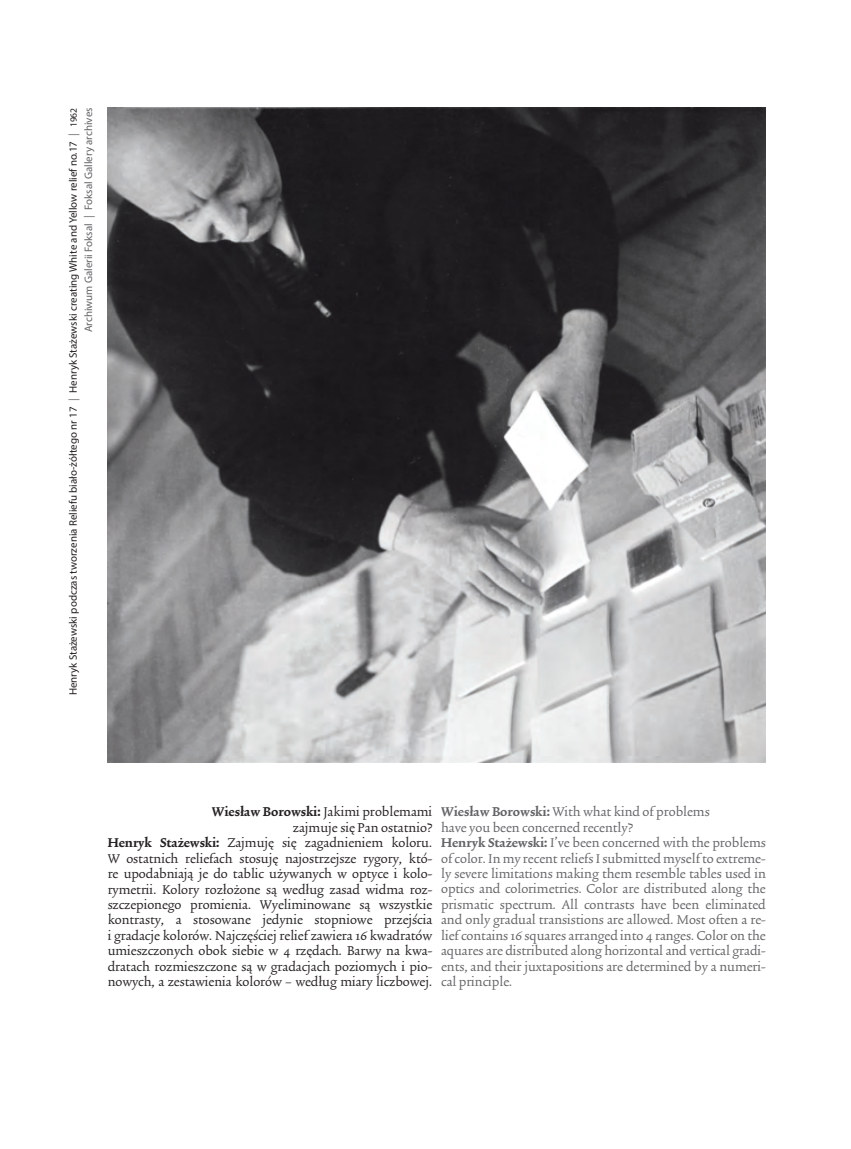
<style>
.page{position:relative;width:851px;height:1149px;background:#fff}
.page>*{position:absolute;margin:0;border:0;box-sizing:border-box;transform-origin:0 0}
.t1{font:16.95px/15.5px "Brahma Boo Wide";color:#636366}
.t2{font:16.95px/15.5px "Brahma Boo Wide";color:#231f20;text-align:justify}
.t3{font:700 expanded 16.95px "Brahma";color:#231f20}
.t4{font:10.95px/15.5px "Myriad Pro";color:#231f20;text-align:right}
.s1{color:#636366}
.s2{font-size:9.6px}
.s3{font-family:"Brahma Boo Wide";font-weight:400;font-stretch:normal}
.s4{font-family:"Brahma";font-weight:700;font-stretch:expanded}
</style>
<div class="page">
<img style="left:108px;top:108px;width:657px;height:654px">
<p class="t4" style="left:65px;top:695px;width:589px;rotate:-90deg">Henryk Stażewski podczas tworzenia Reliefu biało-żółtego nr 17 <span class="s1">|</span> Henryk Stażewski creating White and Yellow relief no.17 <span class="s1">|</span> <span class="s2">1962<br></span><span class="s1">Archiwum Galerii Foksal | Foksal Gallery archives</span></p>
<p class="t3" style="left:212px;top:804px;width:222px">Wiesław Borowski: <span class="s3">Jakimi problemami</span></p>
<p class="t2" style="left:108px;top:820px;width:326px;text-indent:185px">zajmuje się Pan ostatnio?<br><span class="s4">Henryk Stażewski:</span> Zajmuję się zagadnieniem koloru.<br>W ostatnich reliefach stosuję najostrzejsze rygory, któ&shy;re upodabniają je do tablic używanych w optyce i kolo&shy;rymetrii. Kolory rozłożone są według zasad widma roz&shy;szczepionego promienia. Wyeliminowane są wszystkie kontrasty, a stosowane jedynie stopniowe przejścia i gradacje kolorów. Najczęściej relief zawiera 16 kwadratów umieszczonych obok siebie w 4 rzędach. Barwy na kwa&shy;dratach rozmieszczone są w gradacjach poziomych i pio&shy;nowych, a zestawienia kolorów – według miary liczbowej.</p>
<p class="t1" style="left:441px;top:805px;width:326px"><span class="s4">Wiesław Borowski:</span> With what kind of problems<br>have you been concerned recently?<br><span class="s4">Henryk Stażewski:</span> I’ve been concerned with the problems of color. In my recent reliefs I submitted myself to extreme&shy;ly severe limitations making them resemble tables used in optics and colorimetries. Color are distributed along the prismatic spectrum. All contrasts have been eliminated and only gradual transistions are allowed. Most often a re&shy;lief contains 16 squares arranged into 4 ranges. Color on the aquares are distributed along horizontal and vertical gradi&shy;ents, and their juxtapositions are determined by a numeri&shy;cal principle.</p>
</div>
